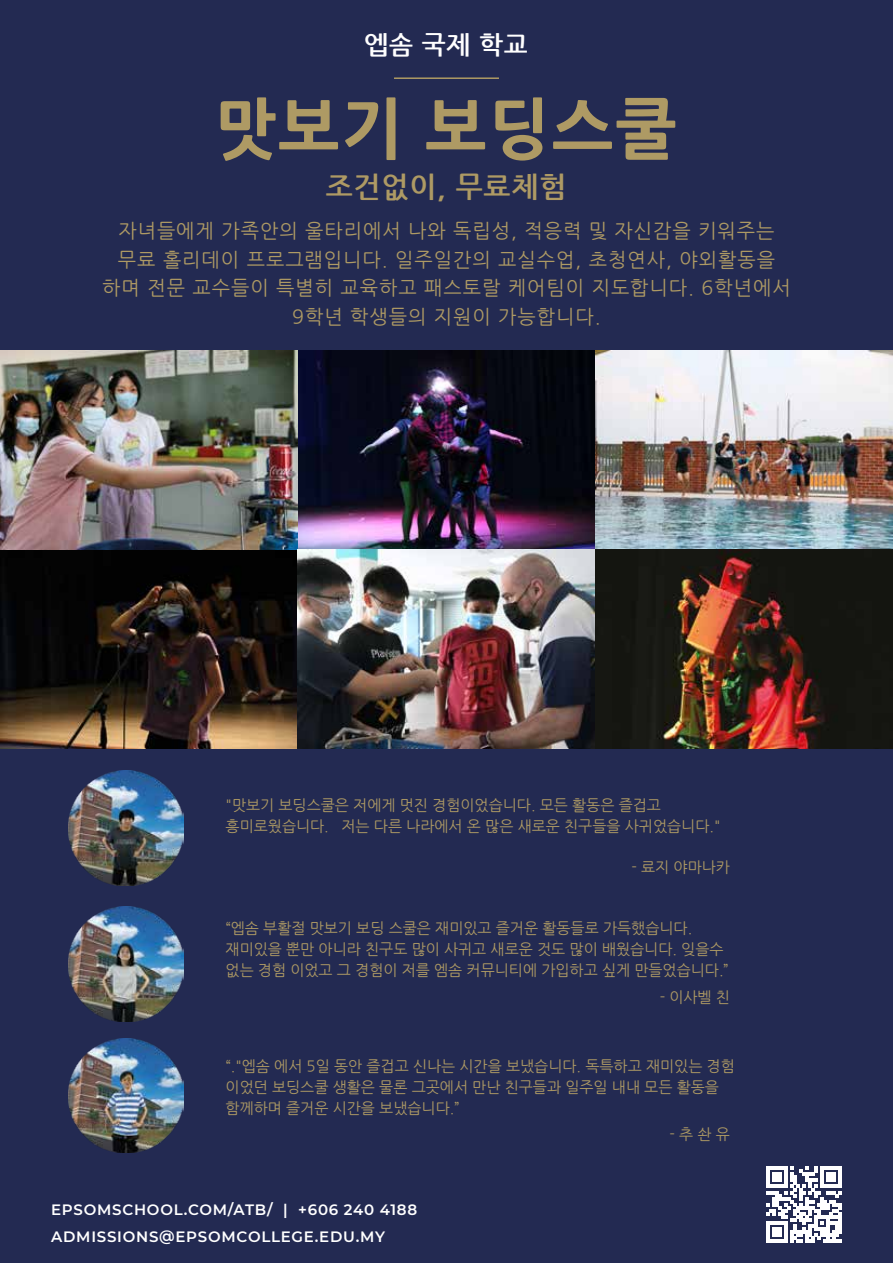
<style>
.page{position:relative;width:893px;height:1263px;background:#232a52}
.page>*{position:absolute;margin:0;border:0;box-sizing:border-box;transform-origin:0 0}
.t1{font:800 65.4px "Nanum Gothic";letter-spacing:.03em;color:#ae9a64}
.t2{font:700 28.8px "Nanum Gothic";letter-spacing:.03em;color:#ae9a64}
.t3{font:700 25.5px "Nanum Gothic";color:#fff}
.t4{font:19.5px/28.5px "Nanum Gothic";letter-spacing:.05em;color:#ae9a64;text-align:center}
.t5{font:15px/21px "Nanum Gothic";color:#ae9a64}
.t6{font:600 15px/27px "Montserrat";letter-spacing:.05em;color:#fff}
</style>
<div class="page">
<hr style="left:394px;top:77px;width:105px;height:2px;background:#ae9a64">
<svg style="left:766px;top:1167px;width:76px;height:75px"></svg>
<img style="left:69px;top:770px;width:114px;height:115px">
<img style="left:69px;top:906px;width:114px;height:115px">
<img style="left:69px;top:1038px;width:114px;height:115px">
<img style="left:0;top:350px;width:893px;height:398px">
<h3 class="t3" style="left:364px;top:33px;width:165px">엡솜 국제 학교</h3>
<h1 class="t1" style="left:215px;top:93px;width:464px">맛보기 보딩스쿨</h1>
<h2 class="t2" style="left:326px;top:172px;width:242px">조건없이, 무료체험</h2>
<h3 class="t4" style="left:102px;top:217px;width:690px">자녀들에게 가족안의 울타리에서 나와 독립성, 적응력 및 자신감을 키워주는 무료 홀리데이 프로그램입니다. 일주일간의 교실수업, 초청연사, 야외활동을 하며 전문 교수들이 특별히 교육하고 패스토랄 케어팀이 지도합니다. 6학년에서 9학년 학생들의 지원이 가능합니다.</h3>
<p class="t5" style="left:226px;top:794px;width:496px">"맛보기 보딩스쿨은 저에게 멋진 경험이었습니다. 모든 활동은 즐겁고 흥미로웠습니다. 저는 다른 나라에서 온 많은 새로운 친구들을 사귀었습니다."</p>
<p class="t5" style="left:631px;top:857px;width:100px">- 료지 야마나카</p>
<p class="t5" style="left:226px;top:918px;width:505px">“엡솜 부활절 맛보기 보딩 스쿨은 재미있고 즐거운 활동들로 가득했습니다. 재미있을 뿐만 아니라 친구도 많이 사귀고 새로운 것도 많이 배웠습니다. 잊을수 없는 경험 이었고 그 경험이 저를 엠솜 커뮤니티에 가입하고 싶게 만들었습니다.”</p>
<p class="t5" style="left:660px;top:987px;width:72px">- 이사벨 친</p>
<p class="t5" style="left:226px;top:1056px;width:511px">“."엡솜 에서 5일 동안 즐겁고 신나는 시간을 보냈습니다. 독특하고 재미있는 경험 이었던 보딩스쿨 생활은 물론 그곳에서 만난 친구들과 일주일 내내 모든 활동을 함께하며 즐거운 시간을 보냈습니다.”</p>
<p class="t5" style="left:670px;top:1124px;width:62px">- 추 솬 유</p>
<p class="t6" style="left:51px;top:1195px;width:368px">EPSOMSCHOOL.COM/ATB/ | +606 240 4188<br>ADMISSIONS@EPSOMCOLLEGE.EDU.MY</p>
</div>
